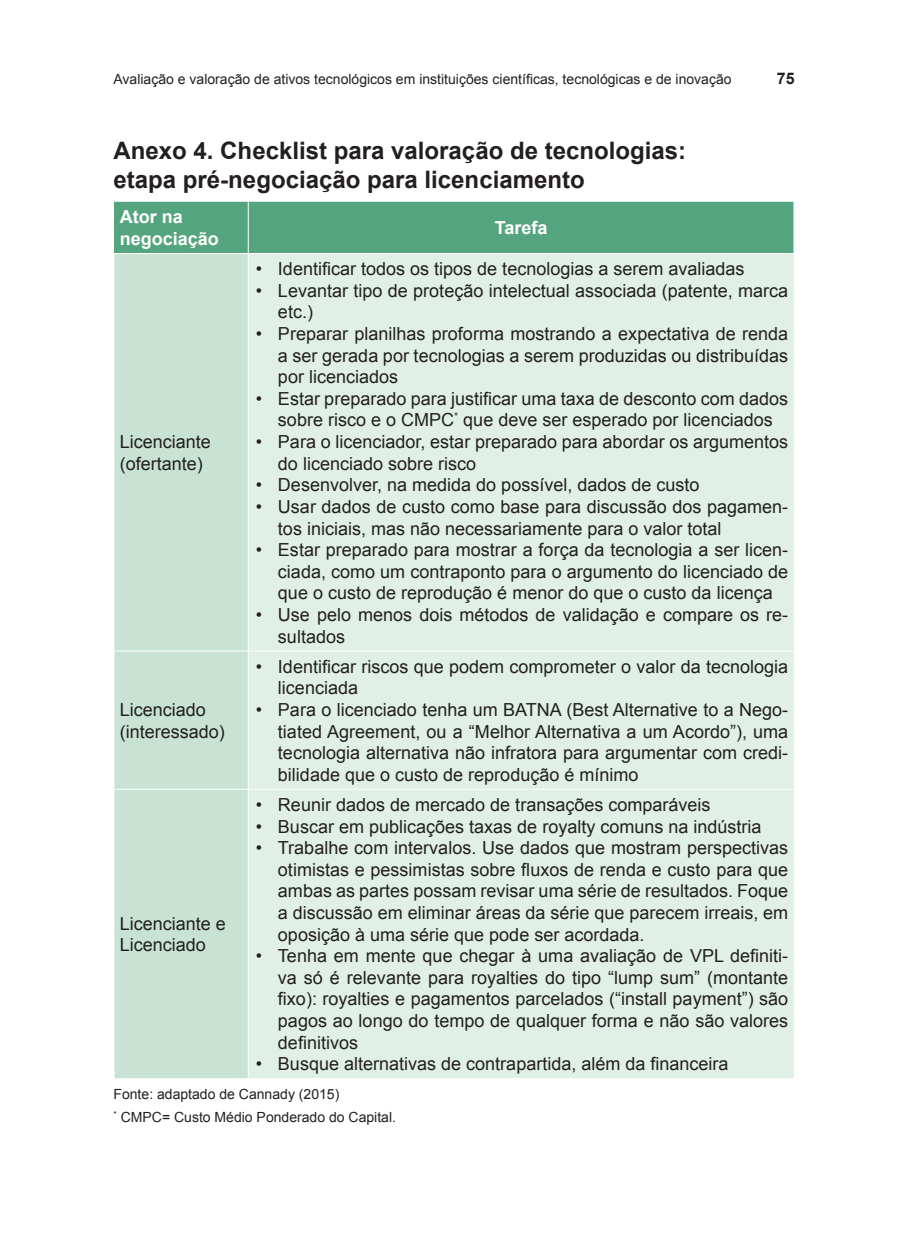
<style>
.page{position:relative;width:908px;height:1248px;background:#fff}
.page>*{position:absolute;margin:0;border:0;box-sizing:border-box;transform-origin:0 0}
.t1{font:700 24px/28.8px "Arial";color:#231f20}
.t2{font:18px/21.6px "Arial";color:#231f20}
.t3{font:700 18px/21.6px "Arial";color:#fff}
.t4{font:700 16px "Arial";color:#231f20}
.t5{font:14px/22.4px "Arial";color:#231f20}
</style>
<div class="page">
<div style="left:114px;top:202px;width:679px;height:51px;background:#54a57f"></div>
<div style="left:114px;top:254px;width:134px;height:824px;background:#c8e3d3"></div>
<div style="left:249px;top:254px;width:544px;height:824px;background:#e0f0e7"></div>
<hr style="left:113px;top:650px;width:135px;height:1px;background:#fff">
<hr style="left:248px;top:650px;width:545px;height:1px;background:#fff">
<hr style="left:113px;top:788px;width:135px;height:1px;background:#fff">
<hr style="left:248px;top:788px;width:545px;height:1px;background:#fff">
<hr style="left:248px;top:202px;width:1px;height:51px;background:#fff">
<p class="t5" style="left:113px;top:67px;width:619px">Avaliação e valoração de ativos tecnológicos em instituições científicas, tecnológicas e de inovação</p>
<p class="t4" style="left:776px;top:67px;width:19px">75</p>
<h1 class="t1" style="left:113px;top:137px;width:574px">Anexo 4. Checklist para valoração de tecnologias: etapa pré‑negociação para licenciamento</h1>
<p class="t3" style="left:120px;top:207px;width:101px">Ator na negociação</p>
<p class="t3" style="left:494px;top:218px;width:54px">Tarefa</p>
<p class="t2" style="left:120px;top:431px;width:93px">Licenciante (ofertante)</p>
<p class="t2" style="left:120px;top:699px;width:107px">Licenciado (interessado)</p>
<p class="t2" style="left:256px;top:258px;width:490px">• Identificar todos os tipos de tecnologias a serem avaliadas</p>
<p class="t2" style="left:278px;top:280px;width:511px;text-indent:-22px">• Levantar tipo de proteção intelectual associada (patente, marca etc.)</p>
<p class="t2" style="left:278px;top:323px;width:511px;text-align:justify;text-indent:-22px">• Preparar planilhas proforma mostrando a expectativa de renda a ser gerada por tecnologias a serem produzidas ou distribuídas por licenciados</p>
<p class="t2" style="left:256px;top:388px;width:533px;text-align:center">• Estar preparado para justificar uma taxa de desconto com dados sobre risco e o CMPC<sup>*</sup> que deve ser esperado por licenciados</p>
<p class="t2" style="left:278px;top:431px;width:511px;text-indent:-22px">• Para o licenciador, estar preparado para abordar os argumentos do licenciado sobre risco</p>
<p class="t2" style="left:256px;top:474px;width:445px">• Desenvolver, na medida do possível, dados de custo</p>
<p class="t2" style="left:278px;top:496px;width:511px;text-indent:-22px">• Usar dados de custo como base para discussão dos pagamen‑ tos iniciais, mas não necessariamente para o valor total</p>
<p class="t2" style="left:278px;top:539px;width:511px;text-align:justify;text-indent:-22px">• Estar preparado para mostrar a força da tecnologia a ser licen‑ ciada, como um contraponto para o argumento do licenciado de que o custo de reprodução é menor do que o custo da licença</p>
<p class="t2" style="left:278px;top:604px;width:511px;text-indent:-22px">• Use pelo menos dois métodos de validação e compare os re‑ sultados</p>
<p class="t2" style="left:278px;top:655px;width:511px;text-indent:-22px">• Identificar riscos que podem comprometer o valor da tecnologia licenciada</p>
<p class="t2" style="left:278px;top:699px;width:511px;text-align:justify;text-indent:-22px">• Para o licenciado tenha um BATNA (Best Alternative to a Nego‑ tiated Agreement, ou a “Melhor Alternativa a um Acordo”), uma tecnologia alternativa não infratora para argumentar com credi‑ bilidade que o custo de reprodução é mínimo</p>
<p class="t2" style="left:256px;top:793px;width:456px">• Reunir dados de mercado de transações comparáveis</p>
<p class="t2" style="left:256px;top:815px;width:507px">• Buscar em publicações taxas de royalty comuns na indústria</p>
<p class="t2" style="left:278px;top:837px;width:511px;text-align:justify;text-indent:-22px">• Trabalhe com intervalos. Use dados que mostram perspectivas otimistas e pessimistas sobre fluxos de renda e custo para que ambas as partes possam revisar uma série de resultados. Foque a discussão em eliminar áreas da série que parecem irreais, em oposição à uma série que pode ser acordada.</p>
<p class="t2" style="left:278px;top:945px;width:511px;text-align:justify;text-indent:-22px">• Tenha em mente que chegar à uma avaliação de VPL definiti‑ va só é relevante para royalties do tipo “lump sum” (montante fixo): royalties e pagamentos parcelados (“install payment”) são pagos ao longo do tempo de qualquer forma e não são valores definitivos</p>
<p class="t2" style="left:256px;top:1053px;width:474px">• Busque alternativas de contrapartida, além da financeira</p>
<p class="t5" style="left:113px;top:1083px;width:284px">Fonte: adaptado de Cannady (2015)<br><sup>*</sup> CMPC= Custo Médio Ponderado do Capital.</p>
<p class="t2" style="left:120px;top:912px;width:108px">Licenciante e<br>Licenciado</p>
</div>
